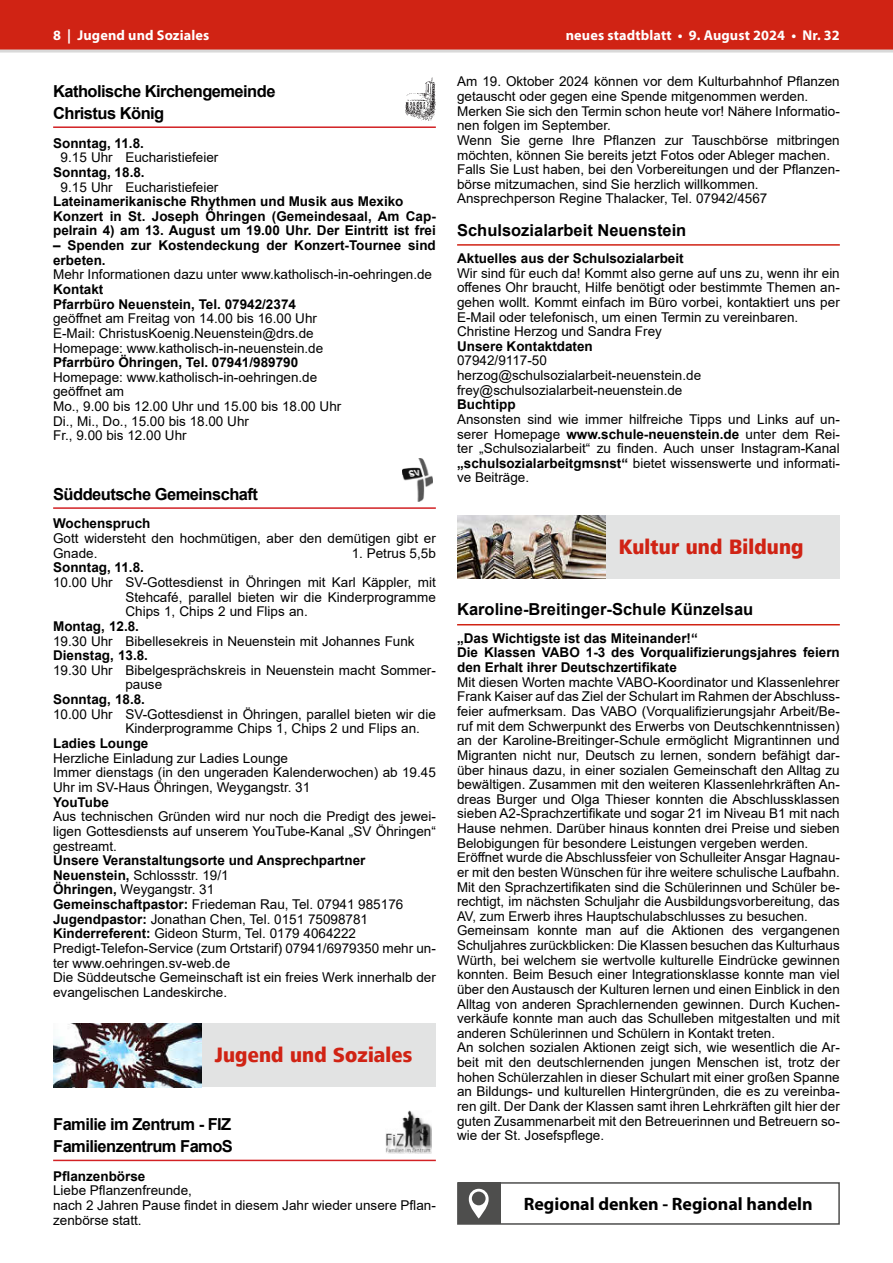
<style>
.page{position:relative;width:893px;height:1263px;background:#fff}
.page>*{position:absolute;margin:0;border:0;box-sizing:border-box;transform-origin:0 0}
.t1{font:800 21.45px "Frutiger Next LT";letter-spacing:.01em;color:#d02314;scale:.91 1}
.t2{font:700 18px "Myriad Pro";color:#000}
.t3{font:700 16.5px/22.5px "Arial";letter-spacing:-.035em;color:#000}
.t4{font:700 16.5px "Arial";color:#000}
.t5{font:700 14.25px "Myriad Pro";letter-spacing:.01em;color:#fff}
.t6{font:13.5px/14.5px "Arial";color:#000}
.t7{font:700 13.5px/14.7px "Arial";color:#000}
.s1{font-weight:700}
</style>
<div class="page">
<div style="left:0;top:0;width:893px;height:51px;background:#d02314"></div>
<hr style="left:0;top:50px;width:893px;height:3px;background:#d9d9d9">
<hr style="left:457px;top:244px;width:383px;height:2px;background:#d02314">
<hr style="left:457px;top:624px;width:383px;height:1px;background:#d02314">
<div style="left:457px;top:515px;width:383px;height:64px;background:#e2e3e3"></div>
<img style="left:457px;top:515px;width:149px;height:64px">
<hr style="left:53px;top:126px;width:383px;height:2px;background:#d22124">
<img style="left:406px;top:78px;width:30px;height:42px">
<hr style="left:53px;top:507px;width:383px;height:2px;background:#d22124">
<img style="left:402px;top:459px;width:31px;height:42px">
<div style="left:53px;top:1023px;width:383px;height:64px;background:#e2e3e3"></div>
<img style="left:53px;top:1023px;width:149px;height:64px">
<hr style="left:53px;top:1160px;width:383px;height:1px;background:#d22124">
<img style="left:386px;top:1111px;width:46px;height:42px">
<div style="left:457px;top:1182px;width:383px;height:43px;border:2px solid #4e4e4d"></div>
<div style="left:458px;top:1183px;width:42px;height:41px;background:#4e4e4d"></div>
<svg style="left:469px;top:1189px;width:20px;height:29px"></svg>
<div style="left:472px;top:1191px;width:14px;height:14px;background:#4e4e4d;border-radius:50%"></div>
<p class="t5" style="left:53px;top:26px;width:158px">8 | Jugend und Soziales</p>
<p class="t5" style="left:566px;top:26px;width:276px">neues stadtblatt • 9. August 2024 • Nr. 32</p>
<p class="t6" style="left:457px;top:74px;width:384px">Am 19. Oktober 2024 können vor dem Kulturbahnhof Pflanzen getauscht oder gegen eine Spende mitgenommen werden.<br>Merken Sie sich den Termin schon heute vor! Nähere Informatio&shy;nen folgen im September.<br>Wenn Sie gerne Ihre Pflanzen zur Tauschbörse mitbringen möchten, können Sie bereits jetzt Fotos oder Ableger machen.<br>Falls Sie Lust haben, bei den Vorbereitungen und der Pflanzen&shy;börse mitzumachen, sind Sie herzlich willkommen.<br>Ansprechperson Regine Thalacker, Tel. 07942/4567</p>
<p class="t4" style="left:457px;top:218px;width:231px">Schulsozialarbeit Neuenstein</p>
<p class="t7" style="left:457px;top:251px;width:228px">Aktuelles aus der Schulsozialarbeit</p>
<p class="t6" style="left:457px;top:266px;width:384px">Wir sind für euch da! Kommt also gerne auf uns zu, wenn ihr ein offenes Ohr braucht, Hilfe benötigt oder bestimmte Themen an&shy;gehen wollt. Kommt einfach im Büro vorbei, kontaktiert uns per E-Mail oder telefonisch, um einen Termin zu vereinbaren.<br>Christine Herzog und Sandra Frey</p>
<p class="t7" style="left:457px;top:339px;width:137px">Unsere Kontaktdaten</p>
<p class="t6" style="left:457px;top:353px;width:246px">07942/9117-50 herzog@schulsozialarbeit-neuenstein.de frey@schulsozialarbeit-neuenstein.de</p>
<p class="t7" style="left:457px;top:397px;width:60px">Buchtipp</p>
<p class="t6" style="left:457px;top:412px;width:384px;text-align:justify">Ansonsten sind wie immer hilfreiche Tipps und Links auf un&shy;serer Homepage <span class="s1">www.schule-neuenstein.de</span> unter dem Rei&shy;ter „Schulsozialarbeit“ zu finden. Auch unser Instagram-Kanal <span class="s1">„schulsozialarbeitgmsnst“</span> bietet wissenswerte und informati&shy;ve Beiträge.</p>
<p class="t3" style="left:53px;top:80px;width:224px">Katholische Kirchengemeinde<br>Christus König</p>
<p class="t7" style="left:53px;top:136px;width:92px">Sonntag, 11.8.</p>
<p class="t6" style="left:61px;top:150px;width:159px">9.15 Uhr Eucharistiefeier</p>
<p class="t7" style="left:53px;top:165px;width:93px">Sonntag, 18.8.</p>
<p class="t6" style="left:61px;top:179px;width:159px">9.15 Uhr Eucharistiefeier</p>
<p class="t7" style="left:53px;top:194px;width:384px">Lateinamerikanische Rhythmen und Musik aus Mexiko<br>Konzert in St. Joseph Öhringen (Gemeindesaal, Am Cap&shy;pelrain 4) am 13. August um 19.00 Uhr. Der Eintritt ist frei</p>
<p class="t7" style="left:53px;top:238px;width:384px">– Spenden zur Kostendeckung der Konzert-Tournee sind erbeten.</p>
<p class="t6" style="left:53px;top:267px;width:380px">Mehr Informationen dazu unter www.katholisch-in-oehringen.de</p>
<p class="t7" style="left:53px;top:282px;width:244px">Kontakt<br>Pfarrbüro Neuenstein, Tel. 07942/2374</p>
<p class="t6" style="left:53px;top:311px;width:272px">geöffnet am Freitag von 14.00 bis 16.00 Uhr<br>E-Mail: ChristusKoenig.Neuenstein@drs.de<br>Homepage: www.katholisch-in-neuenstein.de</p>
<p class="t7" style="left:53px;top:355px;width:247px">Pfarrbüro Öhringen, Tel. 07941/989790</p>
<p class="t6" style="left:53px;top:370px;width:290px">Homepage: www.katholisch-in-oehringen.de geöffnet am<br>Mo., 9.00 bis 12.00 Uhr und 15.00 bis 18.00 Uhr<br>Di., Mi., Do., 15.00 bis 18.00 Uhr<br>Fr., 9.00 bis 12.00 Uhr</p>
<p class="t3" style="left:53px;top:484px;width:206px">Süddeutsche Gemeinschaft</p>
<p class="t7" style="left:53px;top:516px;width:99px">Wochenspruch</p>
<p class="t6" style="left:53px;top:531px;width:384px">Gott widersteht den hochmütigen, aber den demütigen gibt er<br>Gnade.</p>
<p class="t6" style="left:352px;top:546px;width:86px">1. Petrus 5,5b</p>
<h1 class="t1" style="left:619px;top:535px;width:205px">Kultur und Bildung</h1>
<p class="t7" style="left:53px;top:560px;width:92px">Sonntag, 11.8.</p>
<p class="t6" style="left:125px;top:575px;width:312px;text-align:justify;text-indent:-72px">10.00 Uhr SV-Gottesdienst in Öhringen mit Karl Käppler, mit Stehcafé, parallel bieten wir die Kinderprogramme Chips 1, Chips 2 und Flips an.</p>
<p class="t7" style="left:53px;top:619px;width:87px">Montag, 12.8.</p>
<p class="t6" style="left:53px;top:633px;width:363px">19.30 Uhr Bibellesekreis in Neuenstein mit Johannes Funk</p>
<p class="t7" style="left:53px;top:648px;width:96px">Dienstag, 13.8.</p>
<p class="t6" style="left:125px;top:663px;width:312px;text-indent:-72px">19.30 Uhr Bibelgesprächskreis in Neuenstein macht Sommer&shy;pause</p>
<p class="t7" style="left:53px;top:692px;width:93px">Sonntag, 18.8.</p>
<p class="t6" style="left:125px;top:707px;width:312px;text-indent:-72px">10.00 Uhr SV-Gottesdienst in Öhringen, parallel bieten wir die<br>Kinderprogramme Chips 1, Chips 2 und Flips an.</p>
<p class="t7" style="left:53px;top:736px;width:97px">Ladies Lounge</p>
<p class="t6" style="left:53px;top:750px;width:384px">Herzliche Einladung zur Ladies Lounge<br>Immer dienstags (in den ungeraden Kalenderwochen) ab 19.45<br>Uhr im SV-Haus Öhringen, Weygangstr. 31</p>
<p class="t7" style="left:53px;top:795px;width:57px">YouTube</p>
<p class="t6" style="left:53px;top:809px;width:384px;text-align:justify">Aus technischen Gründen wird nur noch die Predigt des jewei&shy;ligen Gottesdiensts auf unserem YouTube-Kanal „SV Öhringen“ gestreamt.</p>
<p class="t6" style="left:53px;top:853px;width:384px"><span class="s1">Unsere Veranstaltungsorte und Ansprechpartner Neuenstein,</span> Schlossstr. 19/1<br><span class="s1">Öhringen,</span> Weygangstr. 31<br><span class="s1">Gemeinschaftpastor:</span> Friedeman Rau, Tel. 07941 985176<br><span class="s1">Jugendpastor:</span> Jonathan Chen, Tel. 0151 75098781<br><span class="s1">Kinderreferent:</span> Gideon Sturm, Tel. 0179 4064222<br>Predigt-Telefon-Service (zum Ortstarif) 07941/6979350 mehr un&shy;ter www.oehringen.sv-web.de<br>Die Süddeutsche Gemeinschaft ist ein freies Werk innerhalb der evangelischen Landeskirche.</p>
<p class="t4" style="left:457px;top:598px;width:298px">Karoline-Breitinger-Schule Künzelsau</p>
<p class="t7" style="left:457px;top:631px;width:384px">„Das Wichtigste ist das Miteinander!“<br>Die Klassen VABO 1-3 des Vorqualifizierungsjahres feiern den Erhalt ihrer Deutschzertifikate</p>
<p class="t6" style="left:457px;top:675px;width:384px">Mit diesen Worten machte VABO-Koordinator und Klassenlehrer Frank Kaiser auf das Ziel der Schulart im Rahmen der Abschluss&shy;feier aufmerksam. Das VABO (Vorqualifizierungsjahr Arbeit/Be&shy;ruf mit dem Schwerpunkt des Erwerbs von Deutschkenntnissen) an der Karoline-Breitinger-Schule ermöglicht Migrantinnen und Migranten nicht nur, Deutsch zu lernen, sondern befähigt dar&shy;über hinaus dazu, in einer sozialen Gemeinschaft den Alltag zu bewältigen. Zusammen mit den weiteren Klassenlehrkräften An&shy;dreas Burger und Olga Thieser konnten die Abschlussklassen sieben A2-Sprachzertifikate und sogar 21 im Niveau B1 mit nach Hause nehmen. Darüber hinaus konnten drei Preise und sieben Belobigungen für besondere Leistungen vergeben werden.<br>Eröffnet wurde die Abschlussfeier von Schulleiter Ansgar Hagnau&shy;er mit den besten Wünschen für ihre weitere schulische Laufbahn.<br>Mit den Sprachzertifikaten sind die Schülerinnen und Schüler be&shy;rechtigt, im nächsten Schuljahr die Ausbildungsvorbereitung, das AV, zum Erwerb ihres Hauptschulabschlusses zu besuchen.<br>Gemeinsam konnte man auf die Aktionen des vergangenen Schuljahres zurückblicken: Die Klassen besuchen das Kulturhaus Würth, bei welchem sie wertvolle kulturelle Eindrücke gewinnen konnten. Beim Besuch einer Integrationsklasse konnte man viel über den Austausch der Kulturen lernen und einen Einblick in den Alltag von anderen Sprachlernenden gewinnen. Durch Kuchen&shy;verkäufe konnte man auch das Schulleben mitgestalten und mit anderen Schülerinnen und Schülern in Kontakt treten.<br>An solchen sozialen Aktionen zeigt sich, wie wesentlich die Ar&shy;beit mit den deutschlernenden jungen Menschen ist, trotz der hohen Schülerzahlen in dieser Schulart mit einer großen Spanne an Bildungs- und kulturellen Hintergründen, die es zu vereinba&shy;ren gilt. Der Dank der Klassen samt ihren Lehrkräften gilt hier der guten Zusammenarbeit mit den Betreuerinnen und Betreuern so&shy;wie der St. Josefspflege.</p>
<h1 class="t1" style="left:215px;top:1043px;width:219px">Jugend und Soziales</h1>
<p class="t3" style="left:53px;top:1113px;width:181px">Familie im Zentrum - FIZ<br>Familienzentrum FamoS</p>
<p class="t7" style="left:53px;top:1169px;width:94px">Pflanzenbörse</p>
<p class="t6" style="left:53px;top:1183px;width:384px">Liebe Pflanzenfreunde,<br>nach 2 Jahren Pause findet in diesem Jahr wieder unsere Pflan&shy;zenbörse statt.</p>
<h2 class="t2" style="left:524px;top:1192px;width:291px">Regional denken - Regional handeln</h2>
</div>
